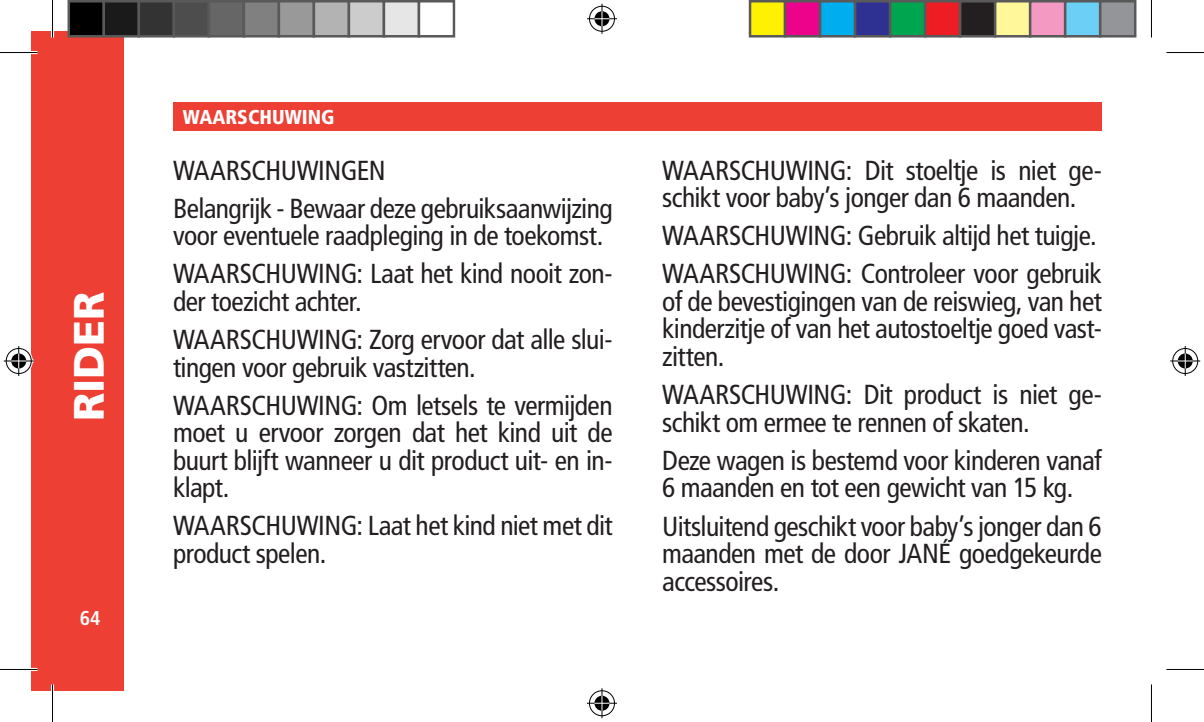
<style>
.page{position:relative;width:1204px;height:722px;background:#fff}
.page>*{position:absolute;margin:0;border:0;box-sizing:border-box;transform-origin:0 0}
.t1{font:900 42.5px "Frutiger LT";color:#fff}
.t2{font:condensed 27.5px/27.5px "Frutiger LT";letter-spacing:-.02em;color:#231f20}
.t3{font:900 condensed 20px "Frutiger LT";color:#fff}
.t4{font:700 condensed 20px "Frutiger LT";color:#fff}
</style>
<div class="page">
<div style="left:31px;top:31px;width:92px;height:659px;background:#ee3f34"></div>
<div style="left:173px;top:102px;width:928px;height:28px;background:#ee3f34"></div>
<hr style="left:0;top:51px;width:38px;height:3px;background:#fff">
<hr style="left:0;top:667px;width:38px;height:4px;background:#fff">
<hr style="left:51px;top:0;width:3px;height:37px;background:#fff">
<hr style="left:51px;top:684px;width:3px;height:38px;background:#fff">
<hr style="left:0;top:52px;width:38px;height:1px;background:#000">
<hr style="left:1166px;top:52px;width:37px;height:1px;background:#000">
<hr style="left:0;top:669px;width:38px;height:1px;background:#000">
<hr style="left:1166px;top:669px;width:37px;height:1px;background:#000">
<hr style="left:52px;top:0;width:1px;height:37px;background:#000">
<hr style="left:52px;top:684px;width:1px;height:38px;background:#000">
<hr style="left:1150px;top:0;width:1px;height:37px;background:#000">
<hr style="left:1150px;top:684px;width:1px;height:38px;background:#000">
<div style="left:588px;top:5px;width:28px;height:28px;border:3px solid #fff;border-radius:50%"></div>
<hr style="left:587px;top:17px;width:30px;height:3px;background:#fff">
<hr style="left:600px;top:4px;width:3px;height:30px;background:#fff">
<div style="left:593px;top:10px;width:18px;height:18px;border:3px solid #fff;border-radius:50%"></div>
<div style="left:589px;top:6px;width:26px;height:26px;border:1px solid #000;border-radius:50%"></div>
<hr style="left:587px;top:18px;width:30px;height:1px;background:#000">
<hr style="left:601px;top:4px;width:1px;height:30px;background:#000">
<svg style="left:594px;top:11px;width:15px;height:15px"></svg>
<div style="left:588px;top:689px;width:28px;height:28px;border:3px solid #fff;border-radius:50%"></div>
<hr style="left:587px;top:701px;width:30px;height:3px;background:#fff">
<hr style="left:600px;top:688px;width:3px;height:30px;background:#fff">
<div style="left:593px;top:694px;width:18px;height:18px;border:3px solid #fff;border-radius:50%"></div>
<div style="left:589px;top:690px;width:26px;height:26px;border:1px solid #000;border-radius:50%"></div>
<hr style="left:587px;top:702px;width:30px;height:1px;background:#000">
<hr style="left:601px;top:688px;width:1px;height:30px;background:#000">
<svg style="left:594px;top:695px;width:15px;height:15px"></svg>
<div style="left:5px;top:347px;width:28px;height:28px;border:3px solid #fff;border-radius:50%"></div>
<hr style="left:4px;top:359px;width:30px;height:3px;background:#fff">
<hr style="left:17px;top:346px;width:3px;height:30px;background:#fff">
<div style="left:10px;top:352px;width:18px;height:18px;border:3px solid #fff;border-radius:50%"></div>
<div style="left:6px;top:348px;width:26px;height:26px;border:1px solid #000;border-radius:50%"></div>
<hr style="left:4px;top:360px;width:30px;height:1px;background:#000">
<hr style="left:18px;top:346px;width:1px;height:30px;background:#000">
<svg style="left:11px;top:353px;width:15px;height:15px"></svg>
<div style="left:1171px;top:347px;width:28px;height:28px;border:3px solid #fff;border-radius:50%"></div>
<hr style="left:1170px;top:359px;width:30px;height:3px;background:#fff">
<hr style="left:1183px;top:346px;width:3px;height:30px;background:#fff">
<div style="left:1176px;top:352px;width:18px;height:18px;border:3px solid #fff;border-radius:50%"></div>
<div style="left:1172px;top:348px;width:25px;height:26px;border:1px solid #000;border-radius:50%"></div>
<hr style="left:1170px;top:360px;width:30px;height:1px;background:#000">
<hr style="left:1184px;top:346px;width:1px;height:30px;background:#000">
<svg style="left:1177px;top:353px;width:15px;height:15px"></svg>
<div style="left:69px;top:1px;width:35px;height:35px;background:#000"></div>
<div style="left:68px;top:0;width:37px;height:37px;border:2px solid #595959"></div>
<div style="left:104px;top:1px;width:35px;height:35px;background:#1a1a1a"></div>
<div style="left:102px;top:0;width:38px;height:37px;border:2px solid #595959"></div>
<div style="left:139px;top:1px;width:35px;height:35px;background:#333"></div>
<div style="left:138px;top:0;width:37px;height:37px;border:2px solid #595959"></div>
<div style="left:174px;top:1px;width:35px;height:35px;background:#4d4d4d"></div>
<div style="left:172px;top:0;width:38px;height:37px;border:2px solid #595959"></div>
<div style="left:209px;top:1px;width:35px;height:35px;background:#666"></div>
<div style="left:208px;top:0;width:37px;height:37px;border:2px solid #595959"></div>
<div style="left:244px;top:1px;width:35px;height:35px;background:#808080"></div>
<div style="left:242px;top:0;width:38px;height:37px;border:2px solid #595959"></div>
<div style="left:279px;top:1px;width:35px;height:35px;background:#999"></div>
<div style="left:278px;top:0;width:37px;height:37px;border:2px solid #595959"></div>
<div style="left:314px;top:1px;width:35px;height:35px;background:#b3b3b3"></div>
<div style="left:312px;top:0;width:38px;height:37px;border:2px solid #595959"></div>
<div style="left:349px;top:1px;width:35px;height:35px;background:#ccc"></div>
<div style="left:348px;top:0;width:37px;height:37px;border:2px solid #595959"></div>
<div style="left:384px;top:1px;width:35px;height:35px;background:#e6e6e6"></div>
<div style="left:382px;top:0;width:38px;height:37px;border:2px solid #595959"></div>
<div style="left:418px;top:0;width:37px;height:37px;border:2px solid #595959"></div>
<div style="left:750px;top:1px;width:35px;height:35px;background:#fff101"></div>
<div style="left:748px;top:0;width:38px;height:37px;border:2px solid #595959"></div>
<div style="left:785px;top:1px;width:35px;height:35px;background:#ed028c"></div>
<div style="left:783px;top:0;width:38px;height:37px;border:2px solid #595959"></div>
<div style="left:820px;top:1px;width:35px;height:35px;background:#00aeef"></div>
<div style="left:818px;top:0;width:38px;height:37px;border:2px solid #595959"></div>
<div style="left:855px;top:1px;width:35px;height:35px;background:#2e3092"></div>
<div style="left:853px;top:0;width:38px;height:37px;border:2px solid #595959"></div>
<div style="left:890px;top:1px;width:35px;height:35px;background:#00a54f"></div>
<div style="left:888px;top:0;width:38px;height:37px;border:2px solid #595959"></div>
<div style="left:925px;top:1px;width:35px;height:35px;background:#ee1d23"></div>
<div style="left:923px;top:0;width:38px;height:37px;border:2px solid #595959"></div>
<div style="left:960px;top:1px;width:35px;height:35px;background:#231f20"></div>
<div style="left:958px;top:0;width:38px;height:37px;border:2px solid #595959"></div>
<div style="left:995px;top:1px;width:35px;height:35px;background:#fff79a"></div>
<div style="left:993px;top:0;width:38px;height:37px;border:2px solid #595959"></div>
<div style="left:1030px;top:1px;width:35px;height:35px;background:#f499c2"></div>
<div style="left:1028px;top:0;width:38px;height:37px;border:2px solid #595959"></div>
<div style="left:1065px;top:1px;width:35px;height:35px;background:#6bcff6"></div>
<div style="left:1063px;top:0;width:38px;height:37px;border:2px solid #595959"></div>
<div style="left:1100px;top:1px;width:35px;height:35px;background:#939598"></div>
<div style="left:1098px;top:0;width:38px;height:37px;border:2px solid #595959"></div>
<h1 class="t1" style="left:63px;top:421px;width:131px;rotate:-90deg">RIDER</h1>
<p class="t4" style="left:80px;top:605px;width:22px">64</p>
<p class="t3" style="left:183px;top:105px;width:153px">WAARSCHUWING</p>
<p class="t2" style="left:173px;top:151px;width:441px;line-height:38.2px">WAARSCHUWINGEN<br>Belangrijk - Bewaar deze gebruiksaanwijzing</p>
<p class="t2" style="left:173px;top:217px;width:441px;line-height:38.2px">voor eventuele raadpleging in de toekomst.<br>WAARSCHUWING: Laat het kind nooit zon-</p>
<p class="t2" style="left:173px;top:282px;width:441px;line-height:38.2px">der toezicht achter.<br>WAARSCHUWING: Zorg ervoor dat alle slui-</p>
<p class="t2" style="left:173px;top:348px;width:441px;line-height:38.2px">tingen voor gebruik vastzitten.<br>WAARSCHUWING: Om letsels te vermijden</p>
<p class="t2" style="left:173px;top:419px;width:441px;text-align:justify">moet u ervoor zorgen dat het kind uit de buurt blijft wanneer u dit product uit- en in&shy;klapt.</p>
<p class="t2" style="left:173px;top:512px;width:441px">WAARSCHUWING: Laat het kind niet met dit product spelen.</p>
<p class="t2" style="left:662px;top:156px;width:441px">WAARSCHUWING: Dit stoeltje is niet ge&shy;schikt voor baby’s jonger dan 6 maanden.</p>
<p class="t2" style="left:662px;top:217px;width:441px;line-height:38.2px">WAARSCHUWING: Gebruik altijd het tuigje.<br>WAARSCHUWING: Controleer voor gebruik</p>
<p class="t2" style="left:662px;top:288px;width:441px;text-align:justify">of de bevestigingen van de reiswieg, van het kinderzitje of van het autostoeltje goed vast&shy;zitten.</p>
<p class="t2" style="left:662px;top:381px;width:441px">WAARSCHUWING: Dit product is niet ge&shy;schikt om ermee te rennen of skaten.</p>
<p class="t2" style="left:662px;top:446px;width:441px">Deze wagen is bestemd voor kinderen vanaf<br>6 maanden en tot een gewicht van 15 kg.</p>
<p class="t2" style="left:662px;top:512px;width:441px;text-align:justify">Uitsluitend geschikt voor baby’s jonger dan 6 maanden met de door JANÉ goedgekeurde accessoires.</p>
</div>
